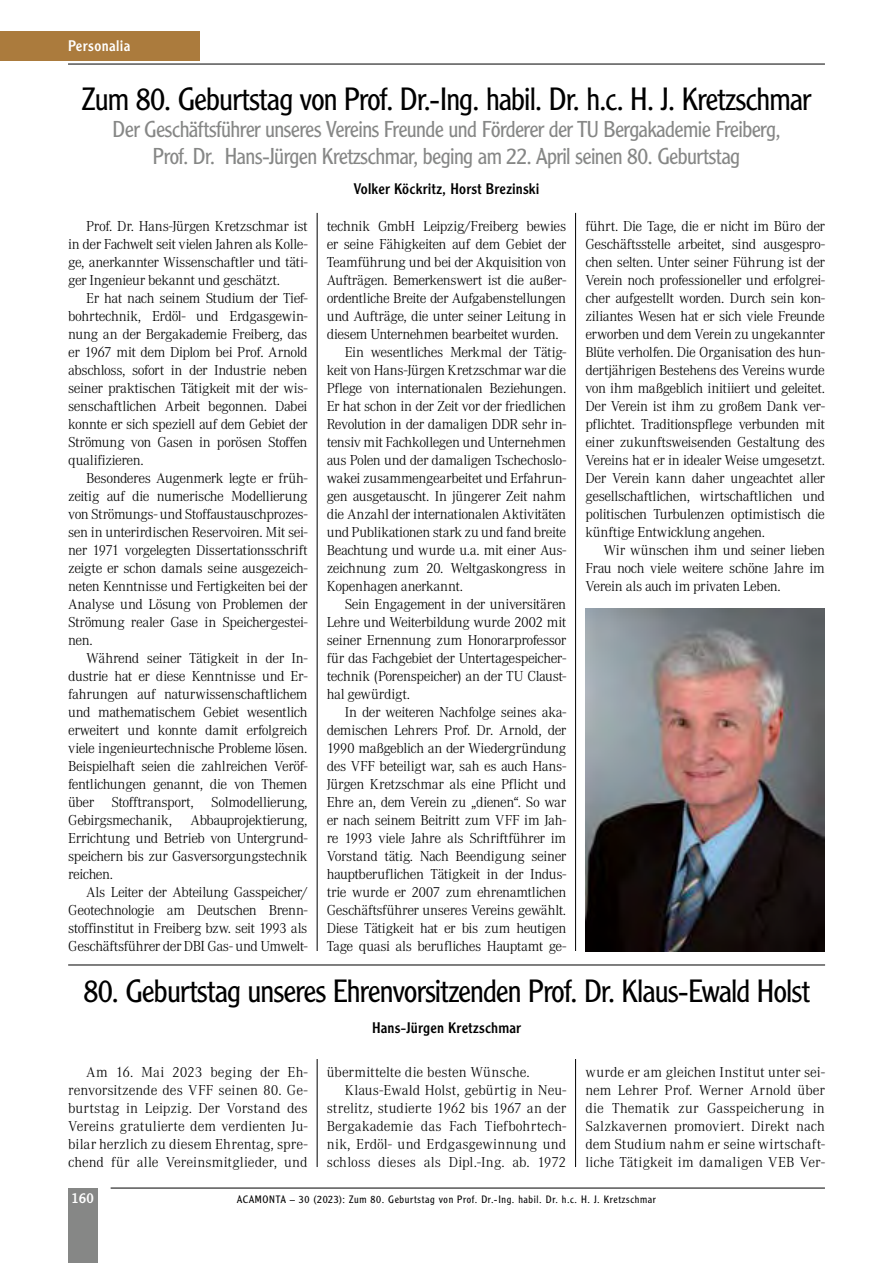
<style>
.page{position:relative;width:893px;height:1263px;background:#fff}
.page>*{position:absolute;margin:0;border:0;box-sizing:border-box;transform-origin:0 0}
.t1{font:300 31.5px "Clearface Gothic LT Std";letter-spacing:-.03em;color:#000}
.t2{font:300 22.5px/27px "Clearface Gothic LT Std";letter-spacing:-.025em;color:#868786;text-align:center}
.t3{font:300 15px/18px "Corporate A";letter-spacing:-.025em;color:#000;text-align:justify}
.t4{font:300 15px "Corporate A";color:#000}
.t5{font:15px "Clearface Gothic LT Std";letter-spacing:.015em;color:#000}
.t6{font:300 15px "Corporate A";letter-spacing:-.005em;color:#000}
.t7{font:300 15px "Corporate A";letter-spacing:.005em;color:#000}
.t8{font:300 15px "Corporate A";letter-spacing:.015em;color:#000}
.t9{font:15px "Clearface Gothic LT Std";letter-spacing:.03em;color:#fff}
.t10{font:14.25px "Clearface Gothic LT Std";color:#fff}
.t11{font:300 10.5px "Clearface Gothic LT Std";letter-spacing:.06em;color:#000}
</style>
<div class="page">
<hr style="left:68px;top:64px;width:757px;height:1px;background:#000">
<hr style="left:111px;top:1188px;width:714px;height:1px;background:#000">
<img style="left:585px;top:608px;width:240px;height:343px">
<hr style="left:68px;top:965px;width:757px;height:1px;background:#000">
<hr style="left:317px;top:213px;width:1px;height:738px;background:#000">
<hr style="left:317px;top:1059px;width:1px;height:108px;background:#000">
<hr style="left:575px;top:213px;width:1px;height:738px;background:#000">
<hr style="left:575px;top:1059px;width:1px;height:108px;background:#000">
<div style="left:0;top:31px;width:199px;height:29px;background:#ab7b3d"></div>
<div style="left:68px;top:1188px;width:29px;height:75px;background:#868786"></div>
<p class="t9" style="left:68px;top:36px;width:64px">Personalia</p>
<h1 class="t1" style="left:82px;top:79px;width:730px">Zum 80. Geburtstag von Prof. Dr.-Ing. habil. Dr. h.c. H. J. Kretzschmar</h1>
<h2 class="t2" style="left:113px;top:115px;width:669px">Der Geschäftsführer unseres Vereins Freunde und Förderer der TU Bergakademie Freiberg,<br>Prof. Dr. Hans-Jürgen Kretzschmar, beging am 22. April seinen 80. Geburtstag</h2>
<p class="t5" style="left:354px;top:180px;width:187px">Volker Köckritz, Horst Brezinski</p>
<p class="t3" style="left:68px;top:216px;width:241px;text-indent:18px">Prof. Dr. Hans-Jürgen Kretzschmar ist in der Fachwelt seit vielen Jahren als Kolle&shy;ge, anerkannter Wissenschaftler und täti&shy;ger Ingenieur bekannt und geschätzt.</p>
<p class="t3" style="left:68px;top:288px;width:241px;text-indent:18px">Er hat nach seinem Studium der Tief&shy;bohrtechnik, Erdöl- und Erdgasgewin&shy;nung an der Bergakademie Freiberg, das er 1967 mit dem Diplom bei Prof. Arnold abschloss, sofort in der Industrie neben seiner praktischen Tätigkeit mit der wis&shy;senschaftlichen Arbeit begonnen. Dabei konnte er sich speziell auf dem Gebiet der Strömung von Gasen in porösen Stoffen qualifizieren.</p>
<p class="t3" style="left:68px;top:468px;width:241px;text-indent:18px">Besonderes Augenmerk legte er früh&shy;zeitig auf die numerische Modellierung von Strömungs- und Stoffaustauschprozes&shy;sen in unterirdischen Reservoiren. Mit sei&shy;ner 1971 vorgelegten Dissertationsschrift zeigte er schon damals seine ausgezeich&shy;neten Kenntnisse und Fertigkeiten bei der Analyse und Lösung von Problemen der Strömung realer Gase in Speichergestei&shy;nen.</p>
<p class="t3" style="left:68px;top:648px;width:241px;text-indent:18px">Während seiner Tätigkeit in der In&shy;dustrie hat er diese Kenntnisse und Er&shy;fahrungen auf naturwissenschaftlichem und mathematischem Gebiet wesentlich erweitert und konnte damit erfolgreich viele ingenieurtechnische Probleme lösen.<br>Beispielhaft seien die zahlreichen Veröf&shy;fentlichungen genannt, die von Themen über Stofftransport, Solmodellierung, Gebirgsmechanik, Abbauprojektierung, Errichtung und Betrieb von Untergrund&shy;speichern bis zur Gasversorgungstechnik reichen.</p>
<p class="t3" style="left:68px;top:882px;width:241px;text-indent:18px">Als Leiter der Abteilung Gasspeicher/ Geotechnologie am Deutschen Brenn&shy;stoffinstitut in Freiberg bzw. seit 1993 als Geschäftsführer der DBI Gas- und Umwelt-</p>
<p class="t3" style="left:327px;top:216px;width:241px">technik GmbH Leipzig/Freiberg bewies</p>
<p class="t3" style="left:327px;top:234px;width:241px">er seine Fähigkeiten auf dem Gebiet der</p>
<p class="t3" style="left:327px;top:252px;width:241px">Teamführung und bei der Akquisition von</p>
<p class="t3" style="left:327px;top:270px;width:241px">Aufträgen. Bemerkenswert ist die außer-</p>
<p class="t3" style="left:327px;top:288px;width:241px">ordentliche Breite der Aufgabenstellungen</p>
<p class="t3" style="left:327px;top:306px;width:241px">und Aufträge, die unter seiner Leitung in</p>
<p class="t3" style="left:327px;top:324px;width:233px">diesem Unternehmen bearbeitet wurden.</p>
<p class="t3" style="left:345px;top:342px;width:223px">Ein wesentliches Merkmal der Tätig-</p>
<p class="t3" style="left:327px;top:360px;width:241px">keit von Hans-Jürgen Kretzschmar war die</p>
<p class="t3" style="left:327px;top:378px;width:241px">Pflege von internationalen Beziehungen.</p>
<p class="t3" style="left:327px;top:396px;width:241px">Er hat schon in der Zeit vor der friedlichen</p>
<p class="t3" style="left:327px;top:414px;width:241px">Revolution in der damaligen DDR sehr in-</p>
<p class="t3" style="left:327px;top:432px;width:241px">tensiv mit Fachkollegen und Unternehmen</p>
<p class="t3" style="left:327px;top:450px;width:241px">aus Polen und der damaligen Tschechoslo-</p>
<p class="t3" style="left:327px;top:468px;width:241px">wakei zusammengearbeitet und Erfahrun-</p>
<p class="t3" style="left:327px;top:486px;width:241px">gen ausgetauscht. In jüngerer Zeit nahm</p>
<p class="t3" style="left:327px;top:504px;width:241px">die Anzahl der internationalen Aktivitäten</p>
<p class="t3" style="left:327px;top:522px;width:241px">und Publikationen stark zu und fand breite</p>
<p class="t3" style="left:327px;top:540px;width:241px">Beachtung und wurde u.a. mit einer Aus-</p>
<p class="t3" style="left:327px;top:558px;width:241px">zeichnung zum 20. Weltgaskongress in</p>
<p class="t3" style="left:327px;top:576px;width:138px">Kopenhagen anerkannt.</p>
<p class="t3" style="left:345px;top:594px;width:223px">Sein Engagement in der universitären</p>
<p class="t3" style="left:327px;top:612px;width:241px">Lehre und Weiterbildung wurde 2002 mit</p>
<p class="t3" style="left:327px;top:630px;width:241px">seiner Ernennung zum Honorarprofessor</p>
<p class="t3" style="left:327px;top:648px;width:241px">für das Fachgebiet der Untertagespeicher-</p>
<p class="t3" style="left:327px;top:666px;width:241px">technik (Porenspeicher) an der TU Claust-</p>
<p class="t3" style="left:327px;top:684px;width:85px">hal gewürdigt.</p>
<p class="t3" style="left:345px;top:702px;width:223px">In der weiteren Nachfolge seines aka-</p>
<p class="t3" style="left:327px;top:720px;width:241px">demischen Lehrers Prof. Dr. Arnold, der</p>
<p class="t3" style="left:327px;top:738px;width:241px">1990 maßgeblich an der Wiedergründung</p>
<p class="t3" style="left:327px;top:756px;width:241px">des VFF beteiligt war, sah es auch Hans-</p>
<p class="t3" style="left:327px;top:774px;width:241px">Jürgen Kretzschmar als eine Pflicht und</p>
<p class="t3" style="left:327px;top:792px;width:241px">Ehre an, dem Verein zu „dienen“. So war</p>
<p class="t3" style="left:327px;top:810px;width:241px">er nach seinem Beitritt zum VFF im Jah-</p>
<p class="t3" style="left:327px;top:828px;width:241px">re 1993 viele Jahre als Schriftführer im</p>
<p class="t3" style="left:327px;top:846px;width:241px">Vorstand tätig. Nach Beendigung seiner</p>
<p class="t3" style="left:327px;top:864px;width:241px">hauptberuflichen Tätigkeit in der Indus-</p>
<p class="t3" style="left:327px;top:882px;width:241px">trie wurde er 2007 zum ehrenamtlichen</p>
<p class="t3" style="left:327px;top:900px;width:241px">Geschäftsführer unseres Vereins gewählt.</p>
<p class="t3" style="left:327px;top:918px;width:241px">Diese Tätigkeit hat er bis zum heutigen</p>
<p class="t3" style="left:327px;top:936px;width:241px">Tage quasi als berufliches Hauptamt ge-</p>
<p class="t3" style="left:585px;top:216px;width:241px">führt. Die Tage, die er nicht im Büro der Geschäftsstelle arbeitet, sind ausgespro&shy;chen selten. Unter seiner Führung ist der Verein noch professioneller und erfolgrei&shy;cher aufgestellt worden. Durch sein kon&shy;ziliantes Wesen hat er sich viele Freunde erworben und dem Verein zu ungekannter Blüte verholfen. Die Organisation des hun&shy;dertjährigen Bestehens des Vereins wurde von ihm maßgeblich initiiert und geleitet.<br>Der Verein ist ihm zu großem Dank ver&shy;pflichtet. Traditionspflege verbunden mit einer zukunftsweisenden Gestaltung des Vereins hat er in idealer Weise umgesetzt.<br>Der Verein kann daher ungeachtet aller gesellschaftlichen, wirtschaftlichen und politischen Turbulenzen optimistisch die künftige Entwicklung angehen.</p>
<p class="t3" style="left:585px;top:540px;width:241px;text-indent:18px">Wir wünschen ihm und seiner lieben Frau noch viele weitere schöne Jahre im Verein als auch im privaten Leben.</p>
<h1 class="t1" style="left:83px;top:972px;width:728px">80. Geburtstag unseres Ehrenvorsitzenden Prof. Dr. Klaus-Ewald Holst</h1>
<p class="t5" style="left:372px;top:1018px;width:151px">Hans-Jürgen Kretzschmar</p>
<p class="t3" style="left:68px;top:1062px;width:241px;text-indent:18px">Am 16. Mai 2023 beging der Eh&shy;renvorsitzende des VFF seinen 80. Ge&shy;burtstag in Leipzig. Der Vorstand des Vereins gratulierte dem verdienten Ju&shy;bilar herzlich zu diesem Ehrentag, spre&shy;chend für alle Vereinsmitglieder, und</p>
<p class="t4" style="left:327px;top:1062px;width:205px">übermittelte die besten Wünsche.</p>
<p class="t4" style="left:345px;top:1080px;width:223px">Klaus-Ewald Holst, gebürtig in Neu-</p>
<p class="t6" style="left:327px;top:1098px;width:241px">strelitz, studierte 1962 bis 1967 an der</p>
<p class="t7" style="left:327px;top:1116px;width:241px">Bergakademie das Fach Tiefbohrtech-</p>
<p class="t8" style="left:327px;top:1134px;width:241px">nik, Erdöl- und Erdgasgewinnung und</p>
<p class="t4" style="left:327px;top:1152px;width:241px">schloss dieses als Dipl.-Ing. ab. 1972</p>
<p class="t3" style="left:585px;top:1062px;width:241px">wurde er am gleichen Institut unter sei&shy;nem Lehrer Prof. Werner Arnold über die Thematik zur Gasspeicherung in Salzkavernen promoviert. Direkt nach dem Studium nahm er seine wirtschaft&shy;liche Tätigkeit im damaligen VEB Ver-</p>
<p class="t10" style="left:72px;top:1189px;width:24px">160</p>
<p class="t11" style="left:237px;top:1193px;width:420px">ACAMONTA – 30 (2023): Zum 80. Geburtstag von Prof. Dr.-Ing. habil. Dr. h.c. H. J. Kretzschmar</p>
</div>
